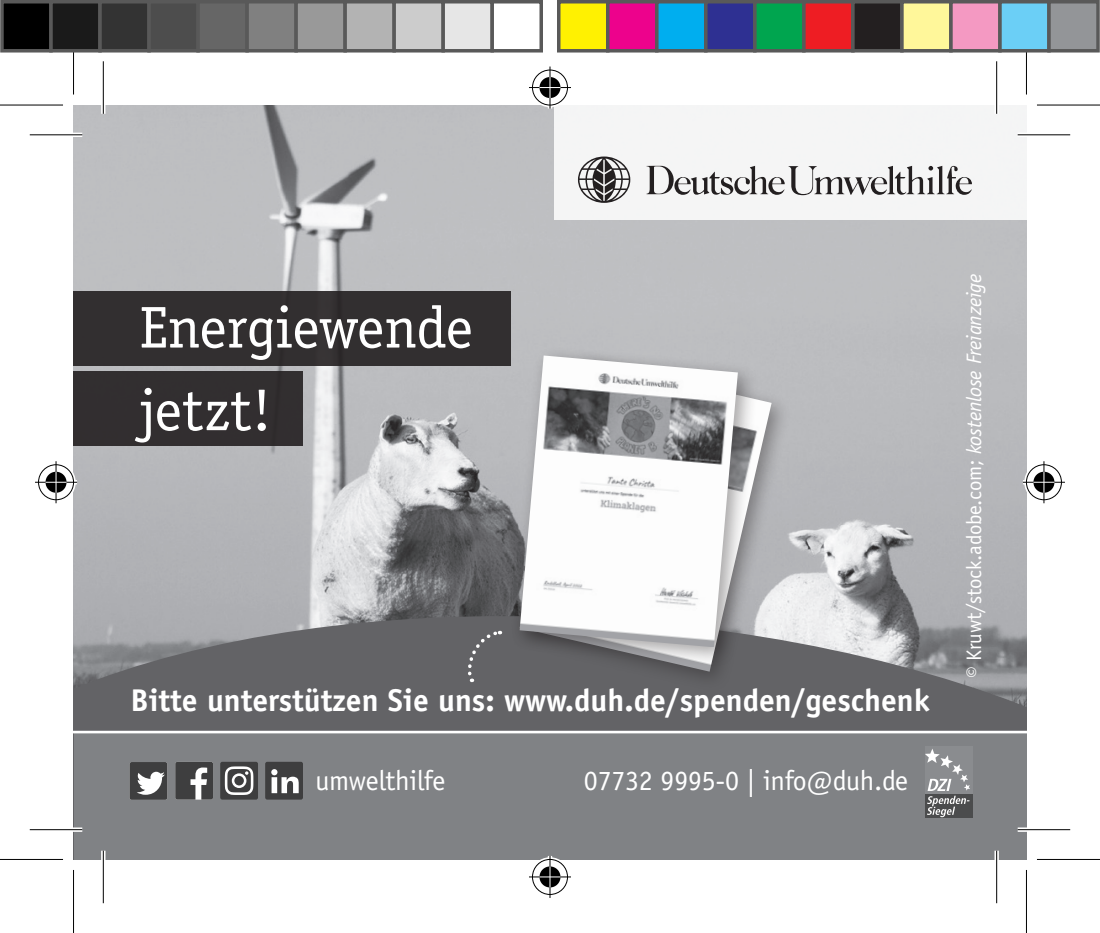
<style>
.page{position:relative;width:1100px;height:933px;background:#fff}
.page>*{position:absolute;margin:0;border:0;box-sizing:border-box;transform-origin:0 0}
.t1{font:59.15px/82.6px "Officina Serif";color:#fff}
.t2{font:700 31.5px "Officina Sans";color:#fff}
.t3{font:28px "Officina Sans";letter-spacing:-.01em;color:#fff}
.t4{font:21px "Officina Sans";letter-spacing:-.01em;color:#fff}
.s1{font-style:italic}
</style>
<div class="page">
<img style="left:74px;top:105px;width:952px;height:487px">
<div style="left:554px;top:105px;width:472px;height:114px;background:#f5f5f5"></div>
<div style="left:74px;top:291px;width:436px;height:74px;background:#322f30"></div>
<div style="left:74px;top:371px;width:229px;height:74px;background:#322e30"></div>
<svg style="left:74px;top:592px;width:952px;height:138px;background:#7b7b7e"></svg>
<div style="left:510px;top:350px;width:282px;height:342px;background:#231f20;opacity:.4"></div>
<img style="left:519px;top:359px;width:252px;height:312px">
<div style="left:510px;top:346px;width:248px;height:322px;background:#231f20;opacity:.4"></div>
<img style="left:519px;top:355px;width:219px;height:292px">
<svg style="left:466px;top:629px;width:34px;height:53px;background:#6b6b6e"></svg>
<svg style="left:646px;top:166px;width:325px;height:30px"></svg>
<svg style="left:578px;top:156px;width:52px;height:47px"></svg>
<div style="left:74px;top:730px;width:952px;height:129px;background:#808285"></div>
<div style="left:925px;top:746px;width:47px;height:47px;background:#8a8c8f"></div>
<div style="left:925px;top:794px;width:47px;height:24px;background:#4b4c4d"></div>
<svg style="left:925px;top:749px;width:45px;height:68px"></svg>
<svg style="left:129px;top:762px;width:38px;height:37px"></svg>
<svg style="left:175px;top:761px;width:38px;height:38px"></svg>
<div style="left:220px;top:761px;width:38px;height:38px;background:#3e3e3f;border-radius:2px"></div>
<svg style="left:225px;top:766px;width:28px;height:29px"></svg>
<div style="left:265px;top:761px;width:38px;height:38px;background:#3e3e3f;border-radius:2px"></div>
<svg style="left:271px;top:769px;width:28px;height:24px"></svg>
<svg style="left:30px;top:133px;width:52px;height:4px"></svg>
<svg style="left:1017px;top:135px;width:53px;height:1px"></svg>
<svg style="left:30px;top:827px;width:52px;height:4px"></svg>
<svg style="left:1017px;top:827px;width:53px;height:4px"></svg>
<svg style="left:101px;top:61px;width:4px;height:53px"></svg>
<svg style="left:101px;top:850px;width:4px;height:53px"></svg>
<svg style="left:997px;top:61px;width:1px;height:53px"></svg>
<svg style="left:994px;top:850px;width:4px;height:53px"></svg>
<hr style="left:30px;top:134px;width:52px;height:1px;background:#000">
<hr style="left:1017px;top:134px;width:53px;height:1px;background:#000">
<hr style="left:30px;top:829px;width:52px;height:1px;background:#000">
<hr style="left:1017px;top:829px;width:53px;height:1px;background:#000">
<hr style="left:103px;top:61px;width:1px;height:53px;background:#000">
<hr style="left:103px;top:850px;width:1px;height:53px;background:#000">
<hr style="left:996px;top:61px;width:1px;height:53px;background:#000">
<hr style="left:996px;top:850px;width:1px;height:53px;background:#000">
<div style="left:71px;top:31px;width:5px;height:63px;background:#f6f6f6"></div>
<hr style="left:0;top:104px;width:63px;height:2px;background:#000">
<hr style="left:1036px;top:104px;width:63px;height:2px;background:#000">
<hr style="left:0;top:858px;width:63px;height:2px;background:#000">
<hr style="left:1036px;top:858px;width:63px;height:2px;background:#000">
<hr style="left:73px;top:31px;width:1px;height:63px;background:#000">
<hr style="left:73px;top:870px;width:1px;height:63px;background:#000">
<hr style="left:1025px;top:31px;width:2px;height:63px;background:#000">
<hr style="left:1025px;top:870px;width:2px;height:63px;background:#000">
<div style="left:530px;top:68px;width:39px;height:39px;border:4px solid #fff;border-radius:50%"></div>
<div style="left:529px;top:85px;width:42px;height:5px;background:#fff"></div>
<svg style="left:548px;top:66px;width:4px;height:42px"></svg>
<div style="left:537px;top:75px;width:25px;height:25px;border:4px solid #fff;border-radius:50%"></div>
<div style="left:532px;top:70px;width:36px;height:35px;border:1px solid #000;border-radius:50%"></div>
<hr style="left:529px;top:87px;width:42px;height:1px;background:#000">
<hr style="left:549px;top:66px;width:1px;height:42px;background:#000">
<svg style="left:539px;top:77px;width:21px;height:21px"></svg>
<div style="left:530px;top:857px;width:39px;height:39px;border:4px solid #fff;border-radius:50%"></div>
<svg style="left:529px;top:874px;width:42px;height:5px"></svg>
<svg style="left:548px;top:855px;width:4px;height:42px"></svg>
<div style="left:537px;top:864px;width:25px;height:25px;border:4px solid #fff;border-radius:50%"></div>
<div style="left:532px;top:859px;width:36px;height:35px;border:1px solid #000;border-radius:50%"></div>
<hr style="left:529px;top:876px;width:42px;height:1px;background:#000">
<hr style="left:549px;top:855px;width:1px;height:42px;background:#000">
<svg style="left:539px;top:866px;width:21px;height:21px"></svg>
<div style="left:36px;top:462px;width:40px;height:40px;border:4px solid #fff;border-radius:50%"></div>
<hr style="left:35px;top:480px;width:42px;height:4px;background:#fff">
<hr style="left:54px;top:461px;width:4px;height:42px;background:#fff">
<div style="left:43px;top:469px;width:26px;height:26px;border:4px solid #fff;border-radius:50%"></div>
<div style="left:38px;top:464px;width:36px;height:36px;border:1px solid #000;border-radius:50%"></div>
<hr style="left:35px;top:481px;width:42px;height:2px;background:#000">
<hr style="left:55px;top:461px;width:2px;height:42px;background:#000">
<div style="left:46px;top:471px;width:21px;height:21px;background:#000;border-radius:50%"></div>
<hr style="left:46px;top:481px;width:21px;height:2px;background:#fff">
<hr style="left:55px;top:471px;width:2px;height:21px;background:#fff">
<div style="left:1024px;top:462px;width:39px;height:40px;border:4px solid #fff;border-radius:50%"></div>
<svg style="left:1022px;top:480px;width:41px;height:4px"></svg>
<svg style="left:1041px;top:461px;width:5px;height:42px"></svg>
<div style="left:1031px;top:469px;width:25px;height:26px;border:4px solid #fff;border-radius:50%"></div>
<div style="left:1025px;top:464px;width:36px;height:36px;border:1px solid #000;border-radius:50%"></div>
<hr style="left:1022px;top:481px;width:42px;height:2px;background:#000">
<hr style="left:1043px;top:461px;width:1px;height:42px;background:#000">
<div style="left:1033px;top:471px;width:21px;height:21px;background:#000;border-radius:50%"></div>
<hr style="left:1033px;top:481px;width:21px;height:2px;background:#fff">
<svg style="left:1043px;top:471px;width:1px;height:21px"></svg>
<div style="left:2px;top:2px;width:49px;height:49px;background:#000"></div>
<div style="left:0;top:0;width:53px;height:52px;border:4px solid #595959"></div>
<div style="left:51px;top:2px;width:49px;height:49px;background:#1a1a1a"></div>
<div style="left:49px;top:0;width:53px;height:52px;border:4px solid #595959"></div>
<div style="left:100px;top:2px;width:49px;height:49px;background:#333"></div>
<div style="left:98px;top:0;width:53px;height:52px;border:4px solid #595959"></div>
<div style="left:149px;top:2px;width:49px;height:49px;background:#4d4d4d"></div>
<div style="left:147px;top:0;width:53px;height:52px;border:4px solid #595959"></div>
<div style="left:198px;top:2px;width:49px;height:49px;background:#666"></div>
<div style="left:196px;top:0;width:53px;height:52px;border:4px solid #595959"></div>
<div style="left:247px;top:2px;width:49px;height:49px;background:#808080"></div>
<div style="left:245px;top:0;width:53px;height:52px;border:4px solid #595959"></div>
<div style="left:296px;top:2px;width:49px;height:49px;background:#999"></div>
<div style="left:294px;top:0;width:53px;height:52px;border:4px solid #595959"></div>
<div style="left:345px;top:2px;width:49px;height:49px;background:#b3b3b3"></div>
<div style="left:343px;top:0;width:53px;height:52px;border:4px solid #595959"></div>
<div style="left:394px;top:2px;width:49px;height:49px;background:#ccc"></div>
<div style="left:392px;top:0;width:53px;height:52px;border:4px solid #595959"></div>
<div style="left:443px;top:2px;width:49px;height:49px;background:#e6e6e6"></div>
<div style="left:441px;top:0;width:53px;height:52px;border:4px solid #595959"></div>
<div style="left:490px;top:0;width:53px;height:52px;border:4px solid #595959"></div>
<div style="left:558px;top:2px;width:49px;height:49px;background:#fff101"></div>
<div style="left:557px;top:0;width:52px;height:52px;border:4px solid #595959"></div>
<div style="left:607px;top:2px;width:49px;height:49px;background:#ed028c"></div>
<div style="left:606px;top:0;width:52px;height:52px;border:4px solid #595959"></div>
<div style="left:656px;top:2px;width:49px;height:49px;background:#00aeef"></div>
<div style="left:655px;top:0;width:52px;height:52px;border:4px solid #595959"></div>
<div style="left:705px;top:2px;width:49px;height:49px;background:#2e3092"></div>
<div style="left:704px;top:0;width:52px;height:52px;border:4px solid #595959"></div>
<div style="left:754px;top:2px;width:49px;height:49px;background:#00a54f"></div>
<div style="left:753px;top:0;width:52px;height:52px;border:4px solid #595959"></div>
<div style="left:803px;top:2px;width:49px;height:49px;background:#ee1d23"></div>
<div style="left:802px;top:0;width:52px;height:52px;border:4px solid #595959"></div>
<div style="left:852px;top:2px;width:49px;height:49px;background:#231f20"></div>
<div style="left:851px;top:0;width:52px;height:52px;border:4px solid #595959"></div>
<div style="left:901px;top:2px;width:49px;height:49px;background:#fff79a"></div>
<div style="left:900px;top:0;width:52px;height:52px;border:4px solid #595959"></div>
<div style="left:950px;top:2px;width:49px;height:49px;background:#f499c2"></div>
<div style="left:949px;top:0;width:52px;height:52px;border:4px solid #595959"></div>
<div style="left:999px;top:2px;width:49px;height:49px;background:#6bcff6"></div>
<div style="left:998px;top:0;width:52px;height:52px;border:4px solid #595959"></div>
<div style="left:1048px;top:2px;width:49px;height:49px;background:#939598"></div>
<div style="left:1047px;top:0;width:52px;height:52px;border:4px solid #595959"></div>
<h1 class="t1" style="left:139px;top:286px;width:335px">Energiewende jetzt!</h1>
<p class="t2" style="left:131px;top:680px;width:801px">Bitte unterstützen Sie uns: www.duh.de/spenden/geschenk</p>
<p class="t3" style="left:315px;top:764px;width:131px">umwelthilfe</p>
<p class="t3" style="left:584px;top:764px;width:326px">07732 9995-0 | info@duh.de</p>
<p class="t4" style="left:961px;top:678px;width:406px;rotate:-90deg">© Kruwt/stock.adobe.com; <span class="s1">kostenlose Freianzeige</span></p>
</div>
